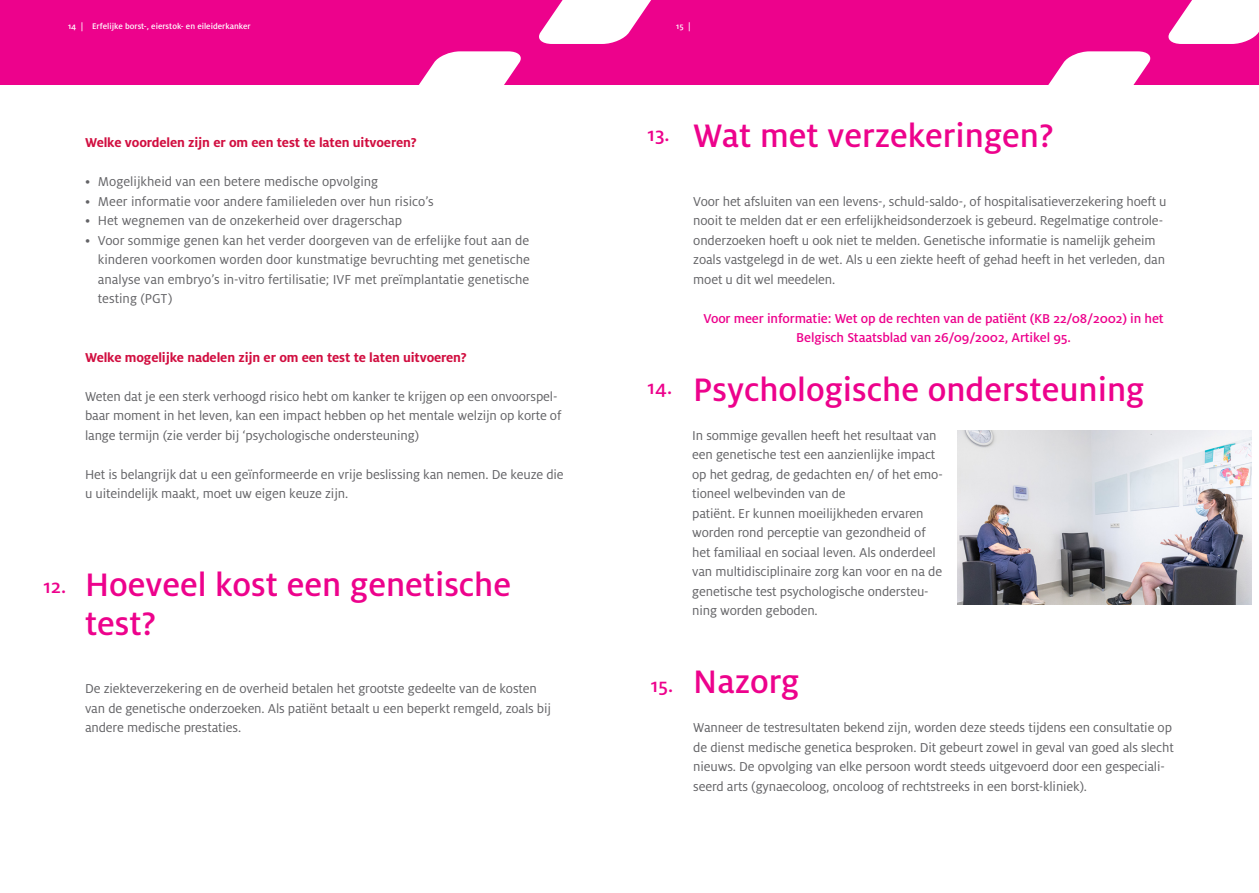
<style>
.page{position:relative;width:1259px;height:893px;background:#fff}
.page>*{position:absolute;margin:0;border:0;box-sizing:border-box;transform-origin:0 0}
._3_-_Hoofdtitel{font:500 36px/39px "Milo OT";color:#ed028c}
._3_-_Nummering_-_hoo{font:500 21px "Milo OT";color:#ed028c}
._3_-_Hoofdtitel-2{font:14.25px/19.5px "Milo OT";letter-spacing:-.01em;color:#636366}
.Body-tekst{font:14.25px/19.5px "Milo OT";letter-spacing:-.01em;color:#636366}
._3_-_Hoofdtitel-3{font:500 14.25px/19.5px "Milo OT";letter-spacing:-.01em;color:#ed028c;text-align:center}
.Body-tekst-2{font:700 14.25px "Milo OT";letter-spacing:-.01em;color:#d10e40}
.t1{font:500 9px "Milo OT";color:#fff}
</style>
<div class="page">
<div style="left:629px;top:0;width:630px;height:85px;background:#ed028c"></div>
<svg style="left:1048px;top:51px;width:103px;height:34px"></svg>
<svg style="left:1168px;top:0;width:91px;height:44px;background:#fcdcef"></svg>
<div style="left:0;top:0;width:629px;height:85px;background:#ed028c"></div>
<svg style="left:419px;top:51px;width:102px;height:34px"></svg>
<svg style="left:539px;top:0;width:112px;height:44px"></svg>
<img style="left:957px;top:431px;width:294px;height:173px">
<p class="t1" style="left:68px;top:21px;width:184px">14 | Erfelijke borst-, eierstok- en eileiderkanker</p>
<p class="t1" style="left:676px;top:21px;width:16px">15 |</p>
<p class="Body-tekst-2" style="left:85px;top:135px;width:333px">Welke voordelen zijn er om een test te laten uitvoeren?</p>
<p class="_3_-_Hoofdtitel-2" style="left:85px;top:172px;width:295px">• Mogelijkheid van een betere medische opvolging</p>
<p class="_3_-_Hoofdtitel-2" style="left:85px;top:191px;width:350px">• Meer informatie voor andere familieleden over hun risico’s</p>
<p class="_3_-_Hoofdtitel-2" style="left:85px;top:211px;width:318px">• Het wegnemen van de onzekerheid over dragerschap</p>
<p class="_3_-_Hoofdtitel-2" style="left:98px;top:230px;width:433px;text-align:justify;text-indent:-13px">• Voor sommige genen kan het verder doorgeven van de erfelijke fout aan de kinderen voorkomen worden door kunstmatige bevruchting met genetische analyse van embryo’s in-vitro fertilisatie; IVF met preïmplantatie genetische testing (PGT)</p>
<p class="Body-tekst-2" style="left:85px;top:349px;width:383px">Welke mogelijke nadelen zijn er om een test te laten uitvoeren?</p>
<p class="Body-tekst" style="left:85px;top:386px;width:478px">Weten dat je een sterk verhoogd risico hebt om kanker te krijgen op een onvoorspel&shy;baar moment in het leven, kan een impact hebben op het mentale welzijn op korte of lange termijn (zie verder bij ‘psychologische ondersteuning)</p>
<p class="Body-tekst" style="left:85px;top:464px;width:480px">Het is belangrijk dat u een geïnformeerde en vrije beslissing kan nemen. De keuze die u uiteindelijk maakt, moet uw eigen keuze zijn.</p>
<p class="_3_-_Nummering_-_hoo" style="left:44px;top:575px;width:24px">12.</p>
<p class="_3_-_Hoofdtitel" style="left:85px;top:565px;width:427px">Hoeveel kost een genetische test?</p>
<p class="Body-tekst" style="left:85px;top:679px;width:467px">De ziekteverzekering en de overheid betalen het grootste gedeelte van de kosten van de genetische onderzoeken. Als patiënt betaalt u een beperkt remgeld, zoals bij andere medische prestaties.</p>
<p class="_3_-_Nummering_-_hoo" style="left:647px;top:123px;width:23px">13.</p>
<p class="_3_-_Nummering_-_hoo" style="left:647px;top:376px;width:26px">14.</p>
<p class="_3_-_Hoofdtitel" style="left:693px;top:116px;width:362px">Wat met verzekeringen?</p>
<p class="_3_-_Hoofdtitel-2" style="left:693px;top:191px;width:475px">Voor het afsluiten van een levens-, schuld-saldo-, of hospitalisatieverzekering hoeft u nooit te melden dat er een erfelijkheidsonderzoek is gebeurd. Regelmatige controle&shy;onderzoeken hoeft u ook niet te melden. Genetische informatie is namelijk geheim zoals vastgelegd in de wet. Als u een ziekte heeft of gehad heeft in het verleden, dan moet u dit wel meedelen.</p>
<p class="_3_-_Hoofdtitel-3" style="left:703px;top:308px;width:462px">Voor meer informatie: Wet op de rechten van de patiënt (KB 22/08/2002) in het<br>Belgisch Staatsblad van 26/09/2002, Artikel 95.</p>
<p class="_3_-_Hoofdtitel" style="left:693px;top:370px;width:453px">Psychologische ondersteuning</p>
<p class="_3_-_Hoofdtitel-2" style="left:692px;top:425px;width:252px">In sommige gevallen heeft het resultaat van een genetische test een aanzienlijke impact op het gedrag, de gedachten en/ of het emo&shy;tioneel welbevinden van de<br>patiënt. Er kunnen moeilijkheden ervaren worden rond perceptie van gezondheid of het familiaal en sociaal leven. Als onderdeel van multidisciplinaire zorg kan voor en na de genetische test psychologische ondersteu&shy;ning worden geboden.</p>
<p class="_3_-_Nummering_-_hoo" style="left:651px;top:673px;width:24px">15.</p>
<p class="_3_-_Hoofdtitel" style="left:693px;top:662px;width:107px">Nazorg</p>
<p class="_3_-_Hoofdtitel-2" style="left:693px;top:718px;width:482px">Wanneer de testresultaten bekend zijn, worden deze steeds tijdens een consultatie op de dienst medische genetica besproken. Dit gebeurt zowel in geval van goed als slecht nieuws. De opvolging van elke persoon wordt steeds uitgevoerd door een gespeciali&shy;seerd arts (gynaecoloog, oncoloog of rechtstreeks in een borst-kliniek).</p>
</div>
